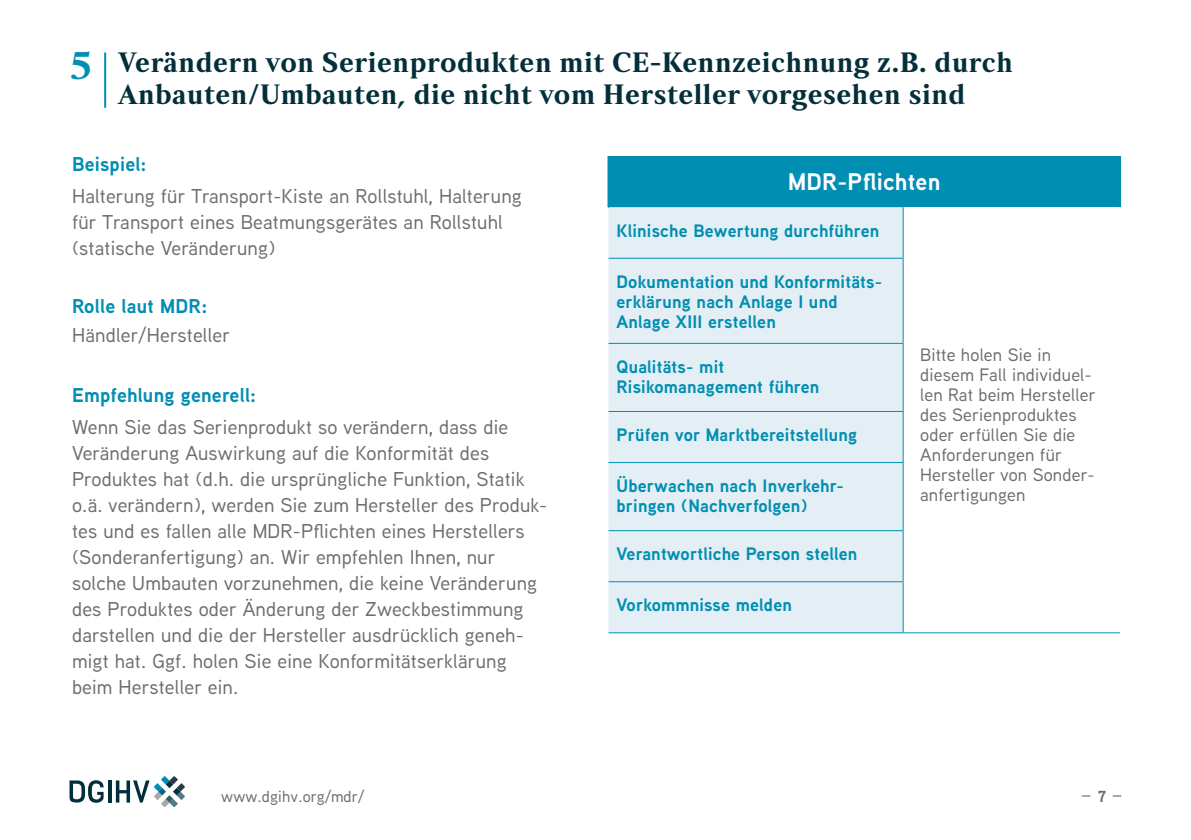
<style>
.page{position:relative;width:1191px;height:840px;background:#fff}
.page>*{position:absolute;margin:0;border:0;box-sizing:border-box;transform-origin:0 0}
.t1{font:700 40px "Strato Pro";color:#008eb2}
.t2{font:700 28px/32px "Strato Pro";letter-spacing:.02em;color:#032f3a}
.t3{font:700 24px "Aaux Next";letter-spacing:.01em;color:#fff}
.t4{font:500 20px/26px "Aaux Next";letter-spacing:.01em;color:#6c6d70}
.t5{font:700 20px "Aaux Next";letter-spacing:.01em;color:#008eb2}
.t6{font:700 18px/20px "Aaux Next";letter-spacing:.01em;color:#008eb2}
.t7{font:500 18px/20px "Aaux Next";letter-spacing:.01em;color:#6c6d70}
.t8{font:500 16px "Aaux Next";letter-spacing:.01em;color:#6c6d70}
.t9{font:700 16px "Aaux Next";color:#6c6d70}
</style>
<div class="page">
<svg style="left:69px;top:780px;width:35px;height:22px"></svg>
<hr style="left:108px;top:780px;width:3px;height:22px;background:#032f3a">
<svg style="left:116px;top:776px;width:69px;height:30px"></svg>
<div style="left:608px;top:156px;width:512px;height:51px;background:#008eb2"></div>
<div style="left:608px;top:207px;width:294px;height:425px;background:#e3eff5"></div>
<hr style="left:607px;top:156px;width:2px;height:51px;background:#008eb2">
<hr style="left:1119px;top:156px;width:2px;height:51px;background:#008eb2">
<hr style="left:902px;top:207px;width:1px;height:50px;background:#008eb2">
<hr style="left:608px;top:257px;width:295px;height:1px;background:#008eb2">
<hr style="left:902px;top:258px;width:1px;height:84px;background:#008eb2">
<hr style="left:608px;top:342px;width:295px;height:1px;background:#008eb2">
<hr style="left:902px;top:343px;width:1px;height:68px;background:#008eb2">
<hr style="left:608px;top:411px;width:295px;height:1px;background:#008eb2">
<hr style="left:902px;top:412px;width:1px;height:50px;background:#008eb2">
<hr style="left:608px;top:462px;width:295px;height:1px;background:#008eb2">
<hr style="left:902px;top:463px;width:1px;height:67px;background:#008eb2">
<hr style="left:608px;top:530px;width:295px;height:1px;background:#008eb2">
<hr style="left:902px;top:531px;width:1px;height:50px;background:#008eb2">
<hr style="left:608px;top:581px;width:295px;height:1px;background:#008eb2">
<hr style="left:902px;top:582px;width:1px;height:50px;background:#008eb2">
<hr style="left:608px;top:632px;width:295px;height:1px;background:#008eb2">
<hr style="left:903px;top:632px;width:217px;height:1px;background:#008eb2">
<hr style="left:104px;top:52px;width:2px;height:56px;background:#008eb2">
<h1 class="t1" style="left:70px;top:40px;width:23px">5</h1>
<h2 class="t2" style="left:118px;top:46px;width:896px">Verändern von Serienprodukten mit CE-Kennzeichnung z.B. durch<br>Anbauten/Umbauten, die nicht vom Hersteller vorgesehen sind</h2>
<p class="t5" style="left:72px;top:150px;width:76px">Beispiel:</p>
<p class="t4" style="left:72px;top:182px;width:451px">Halterung für Transport-Kiste an Rollstuhl, Halterung für Transport eines Beatmungsgerätes an Rollstuhl (statische Veränderung)</p>
<p class="t5" style="left:72px;top:292px;width:137px">Rolle laut MDR:</p>
<p class="t4" style="left:72px;top:321px;width:160px">Händler/Hersteller</p>
<p class="t5" style="left:72px;top:381px;width:186px">Empfehlung generell:</p>
<p class="t4" style="left:72px;top:413px;width:476px">Wenn Sie das Serienprodukt so verändern, dass die Veränderung Auswirkung auf die Konformität des Produktes hat (d.h. die ursprüngliche Funktion, Statik o.ä. verändern), werden Sie zum Hersteller des Produk&shy;tes und es fallen alle MDR-Pflichten eines Herstellers (Sonderanfertigung) an. Wir empfehlen Ihnen, nur solche Umbauten vorzunehmen, die keine Veränderung des Produktes oder Änderung der Zweckbestimmung darstellen und die der Hersteller ausdrücklich geneh&shy;migt hat. Ggf. holen Sie eine Konformitätserklärung beim Hersteller ein.</p>
<p class="t3" style="left:788px;top:164px;width:154px">MDR-Pflichten</p>
<p class="t6" style="left:616px;top:220px;width:264px">Klinische Bewertung durchführen</p>
<p class="t6" style="left:616px;top:271px;width:267px">Dokumentation und Konformitäts&shy;erklärung nach Anlage I und<br>Anlage XIII erstellen</p>
<p class="t6" style="left:616px;top:356px;width:204px">Qualitäts- mit<br>Risikomanagement führen</p>
<p class="t6" style="left:616px;top:424px;width:242px">Prüfen vor Marktbereitstellung</p>
<p class="t6" style="left:616px;top:475px;width:229px">Überwachen nach Inverkehr&shy;bringen (Nachverfolgen)</p>
<p class="t6" style="left:616px;top:543px;width:242px">Verantwortliche Person stellen</p>
<p class="t6" style="left:616px;top:594px;width:177px">Vorkommnisse melden</p>
<p class="t7" style="left:920px;top:343px;width:177px">Bitte holen Sie in diesem Fall individuel&shy;len Rat beim Hersteller des Serienproduktes oder erfüllen Sie die<br>Anforderungen für<br>Hersteller von Sonder&shy;anfertigungen</p>
<p class="t8" style="left:221px;top:784px;width:145px">www.dgihv.org/mdr/</p>
<p class="t9" style="left:1098px;top:784px;width:10px">7</p>
</div>
